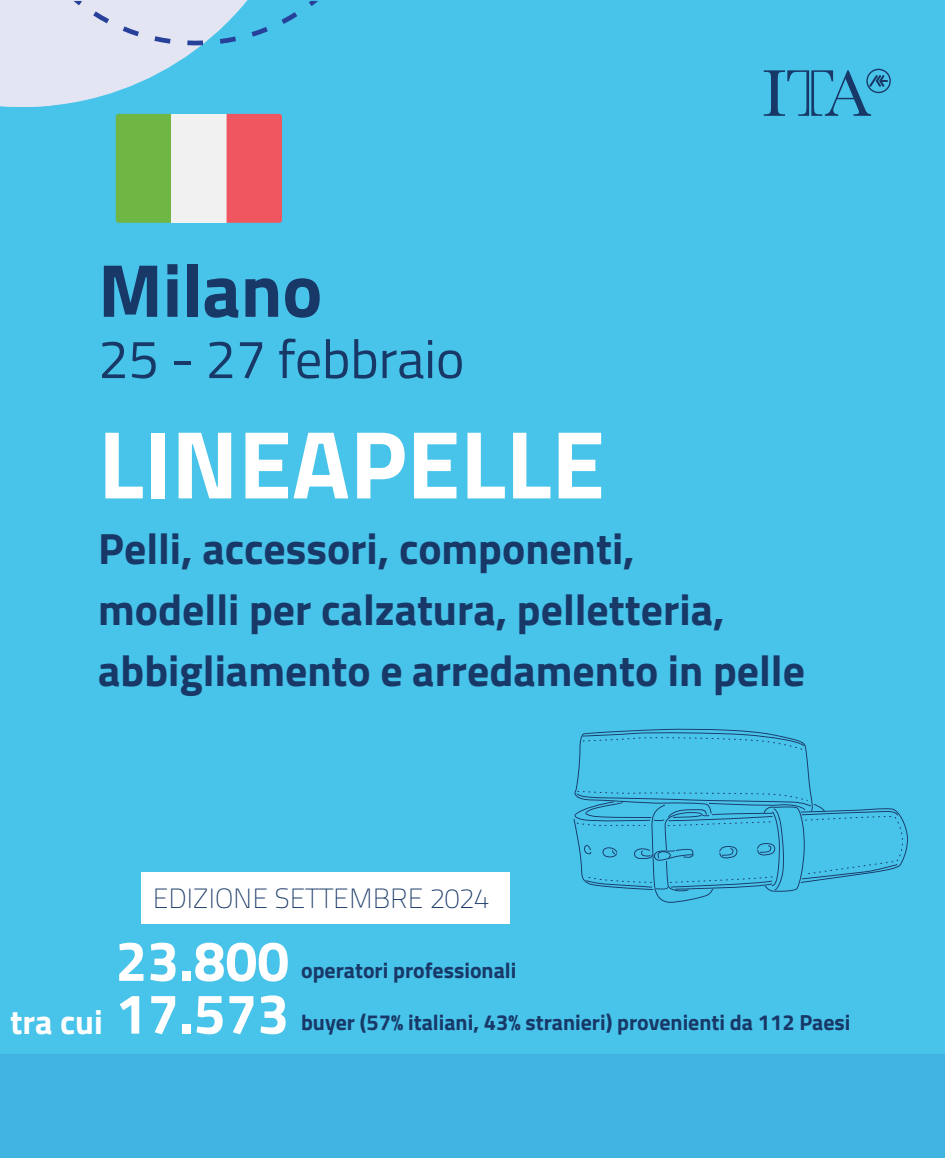
<style>
.page{position:relative;width:945px;height:1158px;background:#48c3ea}
.page>*{position:absolute;margin:0;border:0;box-sizing:border-box;transform-origin:0 0}
.t1{font:700 96.6px "Titillium Web";color:#fff}
.t2{font:700 75.16px "Titillium Web";color:#183867}
.t3{font:700 56.88px "Titillium Web";color:#fff}
.t4{font:54.25px "Titillium Web";letter-spacing:-.005em;color:#183867}
.t5{font:700 43.75px/61.2px "Titillium Web";color:#183867}
.t6{font:700 34.12px "Titillium Web";color:#fff}
.t7{font:27.74px "Titillium Text 25 L 1 wt";color:#183867}
.t8{font:700 21.88px "Titillium Web";color:#183867}
.s1{font-size:56.88px}
</style>
<div class="page">
<div style="left:0;top:1054px;width:945px;height:104px;background:#41b3e0"></div>
<svg style="left:764px;top:69px;width:127px;height:47px"></svg>
<svg style="left:0;top:0;width:318px;height:223px"></svg>
<div style="left:141px;top:872px;width:369px;height:52px;background:#fff"></div>
<svg style="left:574px;top:729px;width:334px;height:174px"></svg>
<h2 class="t2" style="left:98px;top:233px;width:226px">Milano</h2>
<p class="t4" style="left:98px;top:319px;width:368px">25 - 27 febbraio</p>
<h1 class="t1" style="left:98px;top:391px;width:508px">LINEAPELLE</h1>
<p class="t5" style="left:98px;top:515px;width:708px">Pelli, accessori, componenti,<br>modelli per calzatura, pelletteria, abbigliamento e arredamento in pelle</p>
<p class="t7" style="left:153px;top:879px;width:338px">EDIZIONE SETTEMBRE 2024</p>
<h3 class="t3" style="left:115px;top:917px;width:175px">23.800</h3>
<p class="t6" style="left:10px;top:995px;width:281px">tra cui <span class="s1">17.573</span></p>
<p class="t8" style="left:301px;top:953px;width:217px">operatori professionali</p>
<p class="t8" style="left:301px;top:1005px;width:551px">buyer (57% italiani, 43% stranieri) provenienti da 112 Paesi</p>
</div>
